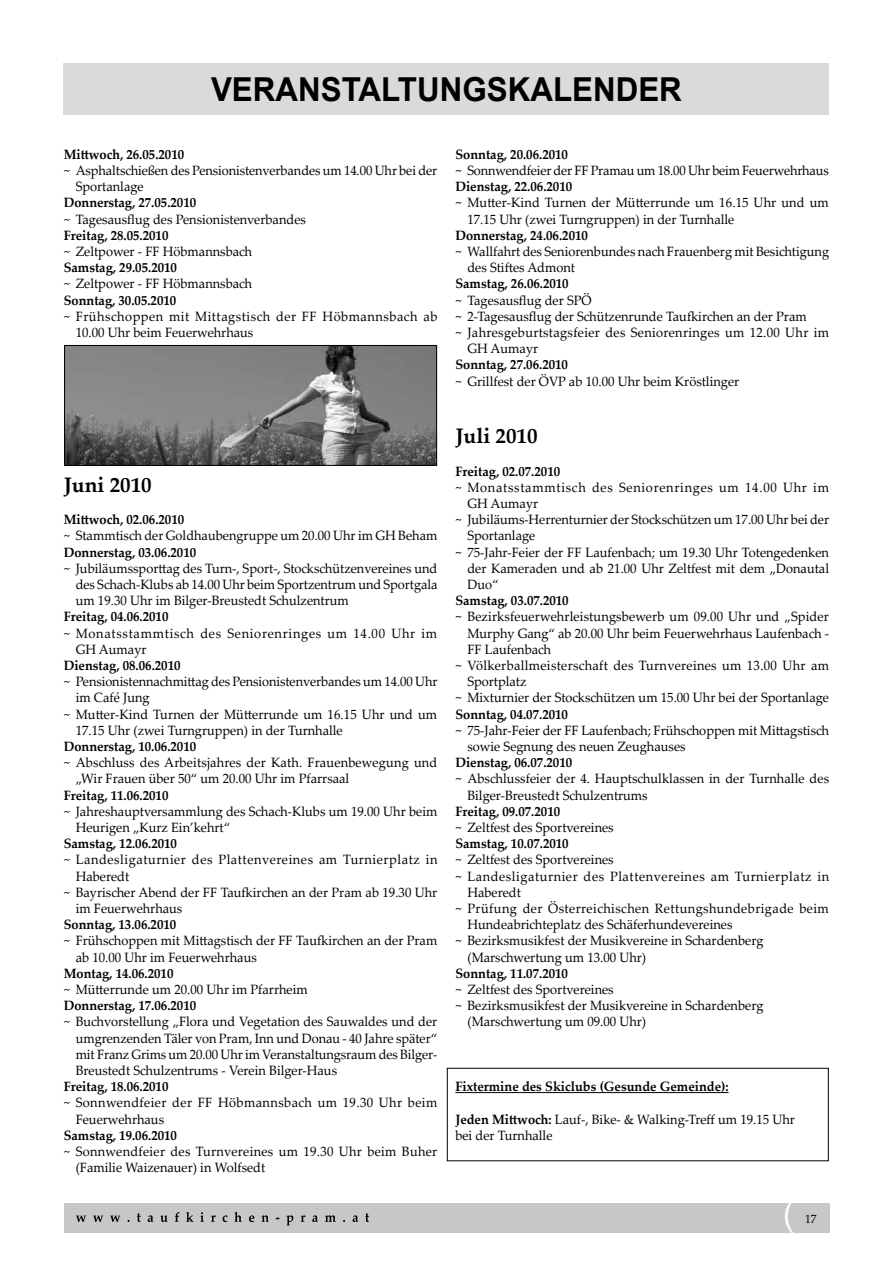
<style>
.page{position:relative;width:893px;height:1263px;background:#fff}
.page>*{position:absolute;margin:0;border:0;box-sizing:border-box;transform-origin:0 0}
.t1{font:700 33px "Arial";color:#000;scale:.95 1}
.t2{font:700 21px "Palatino Linotype";color:#000}
.t3{font:13.5px/16.2px "Palatino Linotype";color:#000;scale:.95 1}
.t4{font:700 13.5px "Palatino Linotype";color:#000;scale:.95 1}
.t5{font:13.5px/16.2px "Palatino Linotype";letter-spacing:.03em;color:#000;scale:.95 1}
.t6{font:13.5px "Palatino Linotype";letter-spacing:.045em;color:#000;scale:.95 1}
.t7{font:13.5px "Palatino Linotype";letter-spacing:.025em;color:#000;scale:.95 1}
.t8{font:13.5px/16.2px "Palatino Linotype";letter-spacing:.055em;color:#000;scale:.95 1}
.t9{font:13.5px/16.2px "Palatino Linotype";letter-spacing:.02em;color:#000;scale:.95 1}
.t10{font:13.5px/16.2px "Palatino Linotype";letter-spacing:.04em;color:#000;scale:.95 1}
.t11{font:12px "Palatino Linotype";color:#000;scale:.95 1}
.s1{font-weight:700}
</style>
<div class="page">
<div style="left:64px;top:1203px;width:765px;height:30px;background:#c6c7c8"></div>
<svg style="left:76px;top:1212px;width:293px;height:13px"></svg>
<div style="left:64px;top:64px;width:765px;height:51px;background:#d9dadb"></div>
<hr style="left:455px;top:1092px;width:274px;height:1px;background:#000">
<div style="left:447px;top:1068px;width:382px;height:93px;border:1px solid #000"></div>
<img style="left:66px;top:347px;width:369px;height:117px">
<div style="left:64px;top:345px;width:373px;height:121px;border:1px solid #000"></div>
<h1 class="t1" style="left:211px;top:67px;width:497px">VERANSTALTUNGSKALENDER</h1>
<p class="t4" style="left:64px;top:145px;width:128px">Mittwoch, 26.05.2010</p>
<p class="t3" style="left:76px;top:162px;width:382px;text-indent:-12px">~ Asphaltschießen des Pensionistenverbandes um 14.00 Uhr bei der<br>Sportanlage</p>
<p class="t4" style="left:64px;top:193px;width:141px">Donnerstag, 27.05.2010</p>
<p class="t3" style="left:64px;top:210px;width:256px">~ Tagesausflug des Pensionistenverbandes</p>
<p class="t4" style="left:64px;top:226px;width:112px">Freitag, 28.05.2010</p>
<p class="t3" style="left:64px;top:243px;width:200px">~ Zeltpower - FF Höbmannsbach</p>
<p class="t4" style="left:64px;top:258px;width:121px">Samstag, 29.05.2010</p>
<p class="t3" style="left:64px;top:275px;width:200px">~ Zeltpower - FF Höbmannsbach</p>
<p class="t4" style="left:64px;top:290px;width:120px">Sonntag, 30.05.2010</p>
<p class="t10" style="left:76px;top:307px;width:382px;text-indent:-12px">~ Frühschoppen mit Mittagstisch der FF Höbmannsbach ab<br>10.00 Uhr beim Feuerwehrhaus</p>
<h2 class="t2" style="left:64px;top:470px;width:90px">Juni 2010</h2>
<p class="t4" style="left:64px;top:510px;width:128px">Mittwoch, 02.06.2010</p>
<p class="t3" style="left:64px;top:527px;width:395px">~ Stammtisch der Goldhaubengruppe um 20.00 Uhr im GH Beham</p>
<p class="t4" style="left:64px;top:542px;width:141px">Donnerstag, 03.06.2010</p>
<p class="t3" style="left:76px;top:559px;width:382px;text-align:justify;text-indent:-12px">~ Jubiläumssporttag des Turn-, Sport-, Stockschützenvereines und des Schach-Klubs ab 14.00 Uhr beim Sportzentrum und Sportgala um 19.30 Uhr im Bilger-Breustedt Schulzentrum</p>
<p class="t4" style="left:64px;top:607px;width:112px">Freitag, 04.06.2010</p>
<p class="t8" style="left:76px;top:624px;width:382px;text-indent:-12px">~ Monatsstammtisch des Seniorenringes um 14.00 Uhr im<br>GH Aumayr</p>
<p class="t4" style="left:64px;top:656px;width:124px">Dienstag, 08.06.2010</p>
<p class="t3" style="left:64px;top:673px;width:395px">~ Pensionistennachmittag des Pensionistenverbandes um 14.00 Uhr</p>
<p class="t3" style="left:76px;top:689px;width:79px">im Café Jung</p>
<p class="t3" style="left:64px;top:705px;width:395px">~ Mutter-Kind Turnen der Mütterrunde um 16.15 Uhr und um</p>
<p class="t3" style="left:76px;top:721px;width:283px">17.15 Uhr (zwei Turngruppen) in der Turnhalle</p>
<p class="t4" style="left:64px;top:737px;width:141px">Donnerstag, 10.06.2010</p>
<p class="t3" style="left:76px;top:754px;width:382px;text-indent:-12px">~ Abschluss des Arbeitsjahres der Kath. Frauenbewegung und „Wir Frauen über 50“ um 20.00 Uhr im Pfarrsaal</p>
<p class="t4" style="left:64px;top:785px;width:112px">Freitag, 11.06.2010</p>
<p class="t3" style="left:76px;top:802px;width:382px;text-indent:-12px">~ Jahreshauptversammlung des Schach-Klubs um 19.00 Uhr beim<br>Heurigen „Kurz Ein’kehrt“</p>
<p class="t4" style="left:64px;top:834px;width:121px">Samstag, 12.06.2010</p>
<p class="t6" style="left:64px;top:850px;width:395px">~ Landesligaturnier des Plattenvereines am Turnierplatz in</p>
<p class="t3" style="left:76px;top:867px;width:58px">Haberedt</p>
<p class="t3" style="left:64px;top:883px;width:395px">~ Bayrischer Abend der FF Taufkirchen an der Pram ab 19.30 Uhr</p>
<p class="t3" style="left:76px;top:900px;width:114px">im Feuerwehrhaus</p>
<p class="t4" style="left:64px;top:915px;width:120px">Sonntag, 13.06.2010</p>
<p class="t3" style="left:76px;top:932px;width:382px;text-indent:-12px">~ Frühschoppen mit Mittagstisch der FF Taufkirchen an der Pram ab 10.00 Uhr im Feuerwehrhaus</p>
<p class="t4" style="left:64px;top:964px;width:117px">Montag, 14.06.2010</p>
<p class="t3" style="left:64px;top:981px;width:258px">~ Mütterrunde um 20.00 Uhr im Pfarrheim</p>
<p class="t4" style="left:64px;top:996px;width:141px">Donnerstag, 17.06.2010</p>
<p class="t3" style="left:76px;top:1013px;width:382px;text-align:justify;text-indent:-12px">~ Buchvorstellung „Flora und Vegetation des Sauwaldes und der umgrenzenden Täler von Pram, Inn und Donau - 40 Jahre später“ mit Franz Grims um 20.00 Uhr im Veranstaltungsraum des Bilger-Breustedt Schulzentrums - Verein Bilger-Haus</p>
<p class="t4" style="left:64px;top:1077px;width:112px">Freitag, 18.06.2010</p>
<p class="t5" style="left:76px;top:1094px;width:382px;text-indent:-12px">~ Sonnwendfeier der FF Höbmannsbach um 19.30 Uhr beim<br>Feuerwehrhaus</p>
<p class="t4" style="left:64px;top:1126px;width:121px">Samstag, 19.06.2010</p>
<p class="t9" style="left:76px;top:1143px;width:382px;text-indent:-12px">~ Sonnwendfeier des Turnvereines um 19.30 Uhr beim Buher (Familie Waizenauer) in Wolfsedt</p>
<p class="t4" style="left:455px;top:145px;width:120px">Sonntag, 20.06.2010</p>
<p class="t3" style="left:455px;top:162px;width:395px">~ Sonnwendfeier der FF Pramau um 18.00 Uhr beim Feuerwehrhaus</p>
<p class="t4" style="left:455px;top:177px;width:124px">Dienstag, 22.06.2010</p>
<p class="t3" style="left:467px;top:194px;width:382px;text-indent:-12px">~ Mutter-Kind Turnen der Mütterrunde um 16.15 Uhr und um<br>17.15 Uhr (zwei Turngruppen) in der Turnhalle</p>
<p class="t4" style="left:455px;top:226px;width:141px">Donnerstag, 24.06.2010</p>
<p class="t3" style="left:467px;top:243px;width:382px;text-indent:-12px">~ Wallfahrt des Seniorenbundes nach Frauenberg mit Besichtigung des Stiftes Admont</p>
<p class="t4" style="left:455px;top:274px;width:121px">Samstag, 26.06.2010</p>
<p class="t3" style="left:455px;top:291px;width:145px">~ Tagesausflug der SPÖ</p>
<p class="t3" style="left:455px;top:307px;width:371px">~ 2-Tagesausflug der Schützenrunde Taufkirchen an der Pram</p>
<p class="t7" style="left:455px;top:323px;width:395px">~ Jahresgeburtstagsfeier des Seniorenringes um 12.00 Uhr im</p>
<p class="t3" style="left:467px;top:340px;width:76px">GH Aumayr</p>
<p class="t4" style="left:455px;top:355px;width:120px">Sonntag, 27.06.2010</p>
<p class="t3" style="left:455px;top:372px;width:300px">~ Grillfest der ÖVP ab 10.00 Uhr beim Kröstlinger</p>
<h2 class="t2" style="left:455px;top:421px;width:84px">Juli 2010</h2>
<p class="t4" style="left:455px;top:461px;width:112px">Freitag, 02.07.2010</p>
<p class="t8" style="left:455px;top:478px;width:395px">~ Monatsstammtisch des Seniorenringes um 14.00 Uhr im</p>
<p class="t3" style="left:467px;top:495px;width:76px">GH Aumayr</p>
<p class="t3" style="left:455px;top:511px;width:395px">~ Jubiläums-Herrenturnier der Stockschützen um 17.00 Uhr bei der</p>
<p class="t3" style="left:467px;top:527px;width:73px">Sportanlage</p>
<p class="t3" style="left:455px;top:543px;width:395px">~ 75-Jahr-Feier der FF Laufenbach; um 19.30 Uhr Totengedenken</p>
<p class="t3" style="left:467px;top:559px;width:382px">der Kameraden und ab 21.00 Uhr Zeltfest mit dem „Donautal</p>
<p class="t3" style="left:467px;top:576px;width:34px">Duo“</p>
<p class="t4" style="left:455px;top:591px;width:121px">Samstag, 03.07.2010</p>
<p class="t3" style="left:455px;top:608px;width:395px">~ Bezirksfeuerwehrleistungsbewerb um 09.00 Uhr und „Spider</p>
<p class="t3" style="left:467px;top:624px;width:382px">Murphy Gang“ ab 20.00 Uhr beim Feuerwehrhaus Laufenbach -</p>
<p class="t3" style="left:467px;top:640px;width:90px">FF Laufenbach</p>
<p class="t7" style="left:455px;top:656px;width:395px">~ Völkerballmeisterschaft des Turnvereines um 13.00 Uhr am</p>
<p class="t3" style="left:467px;top:673px;width:64px">Sportplatz</p>
<p class="t3" style="left:455px;top:689px;width:395px">~ Mixturnier der Stockschützen um 15.00 Uhr bei der Sportanlage</p>
<p class="t4" style="left:455px;top:704px;width:120px">Sonntag, 04.07.2010</p>
<p class="t3" style="left:467px;top:721px;width:382px;text-indent:-12px">~ 75-Jahr-Feier der FF Laufenbach; Frühschoppen mit Mittagstisch sowie Segnung des neuen Zeughauses</p>
<p class="t4" style="left:455px;top:753px;width:124px">Dienstag, 06.07.2010</p>
<p class="t3" style="left:467px;top:770px;width:382px;text-indent:-12px">~ Abschlussfeier der 4. Hauptschulklassen in der Turnhalle des<br>Bilger-Breustedt Schulzentrums</p>
<p class="t4" style="left:455px;top:802px;width:112px">Freitag, 09.07.2010</p>
<p class="t3" style="left:455px;top:819px;width:168px">~ Zeltfest des Sportvereines</p>
<p class="t4" style="left:455px;top:834px;width:121px">Samstag, 10.07.2010</p>
<p class="t3" style="left:455px;top:851px;width:168px">~ Zeltfest des Sportvereines</p>
<p class="t6" style="left:455px;top:866px;width:395px">~ Landesligaturnier des Plattenvereines am Turnierplatz in</p>
<p class="t3" style="left:467px;top:883px;width:58px">Haberedt</p>
<p class="t5" style="left:455px;top:900px;width:395px">~ Prüfung der Österreichischen Rettungshundebrigade beim</p>
<p class="t3" style="left:467px;top:916px;width:280px">Hundeabrichteplatz des Schäferhundevereines</p>
<p class="t3" style="left:455px;top:932px;width:326px">~ Bezirksmusikfest der Musikvereine in Schardenberg</p>
<p class="t3" style="left:467px;top:948px;width:190px">(Marschwertung um 13.00 Uhr)</p>
<p class="t4" style="left:455px;top:964px;width:120px">Sonntag, 11.07.2010</p>
<p class="t3" style="left:455px;top:981px;width:168px">~ Zeltfest des Sportvereines</p>
<p class="t3" style="left:455px;top:997px;width:326px">~ Bezirksmusikfest der Musikvereine in Schardenberg</p>
<p class="t3" style="left:467px;top:1013px;width:190px">(Marschwertung um 09.00 Uhr)</p>
<p class="t4" style="left:455px;top:1077px;width:289px">Fixtermine des Skiclubs (Gesunde Gemeinde):</p>
<p class="t3" style="left:455px;top:1110px;width:359px"><span class="s1">Jeden Mittwoch:</span> Lauf-, Bike- &amp; Walking-Treff um 19.15 Uhr bei der Turnhalle</p>
<p class="t11" style="left:805px;top:1211px;width:13px">17</p>
</div>
